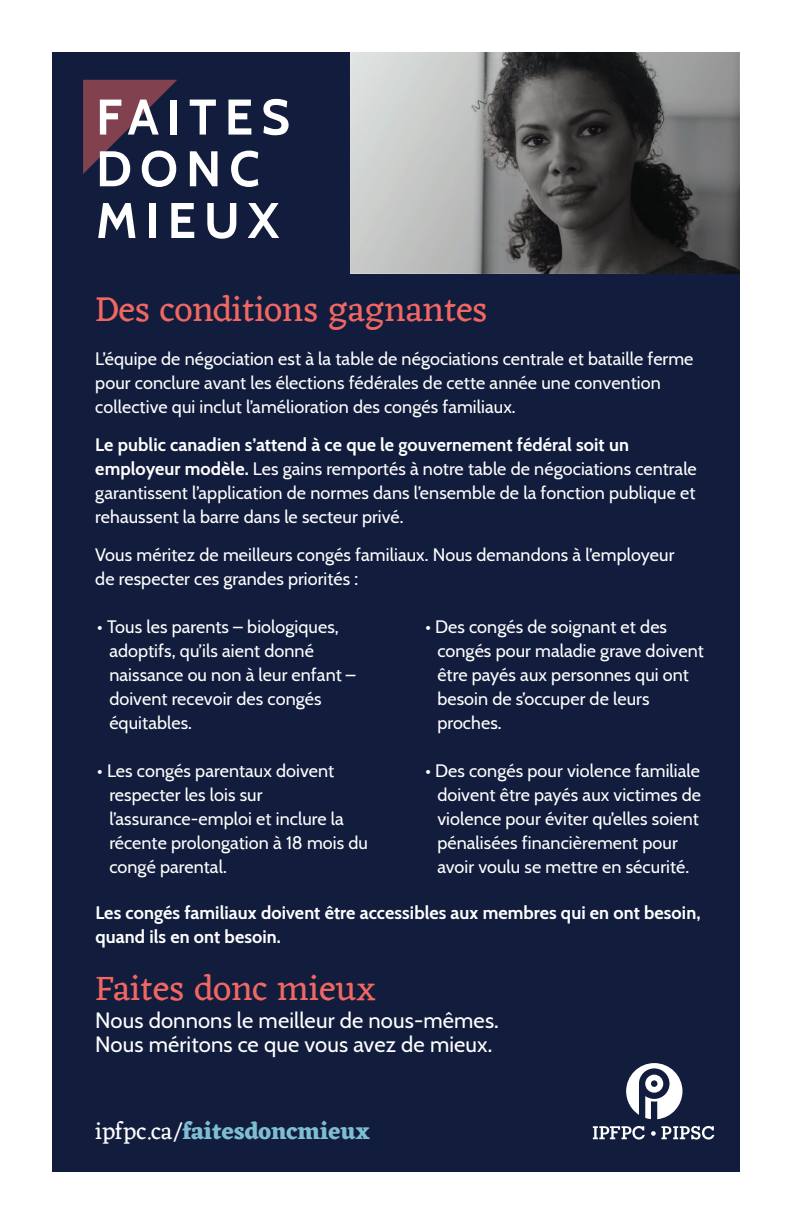
<style>
.page{position:relative;width:794px;height:1224px;background:#fff}
.page>*{position:absolute;margin:0;border:0;box-sizing:border-box;transform-origin:0 0}
.t1{font:36px "Eczar";color:#f16762}
.t2{font:700 24px "Eczar";color:#7fbed2}
.t3{font:22px/24px "Cabin";letter-spacing:.005em;color:#fff}
.t4{font:18px/24px "Cabin";letter-spacing:.005em;color:#fff}
.t5{font:700 18px/24px "Cabin";letter-spacing:.005em;color:#fff}
.s1{font-weight:700}
.s2{font-weight:400;color:#fff}
</style>
<div class="page">
<div style="left:52px;top:52px;width:688px;height:1120px;background:#121d3e"></div>
<svg style="left:190px;top:100px;width:26px;height:35px"></svg>
<svg style="left:228px;top:100px;width:23px;height:35px"></svg>
<svg style="left:263px;top:99px;width:26px;height:36px"></svg>
<svg style="left:83px;top:80px;width:94px;height:107px"></svg>
<svg style="left:190px;top:151px;width:28px;height:35px"></svg>
<svg style="left:231px;top:151px;width:27px;height:36px"></svg>
<svg style="left:98px;top:203px;width:37px;height:35px"></svg>
<div style="left:149px;top:203px;width:7px;height:35px;background:#fff"></div>
<svg style="left:171px;top:203px;width:23px;height:35px"></svg>
<svg style="left:207px;top:203px;width:29px;height:36px"></svg>
<svg style="left:248px;top:203px;width:31px;height:35px"></svg>
<svg style="left:626px;top:1063px;width:56px;height:56px"></svg>
<svg style="left:651px;top:1126px;width:63px;height:14px"></svg>
<svg style="left:593px;top:1126px;width:52px;height:14px"></svg>
<svg style="left:351px;top:52px;width:388px;height:221px;background:#777877"></svg>
<h1 class="t1" style="left:95px;top:285px;width:394px">Des conditions gagnantes</h1>
<p class="t4" style="left:95px;top:346px;width:600px">L’équipe de négociation est à la table de négociations centrale et bataille ferme pour conclure avant les élections fédérales de cette année une convention collective qui inclut l’amélioration des congés familiaux.</p>
<p class="t4" style="left:95px;top:432px;width:603px"><span class="s1">Le public canadien s’attend à ce que le gouvernement fédéral soit un employeur modèle.</span> Les gains remportés à notre table de négociations centrale garantissent l’application de normes dans l’ensemble de la fonction publique et rehaussent la barre dans le secteur privé.</p>
<p class="t4" style="left:95px;top:542px;width:581px">Vous méritez de meilleurs congés familiaux. Nous demandons à l’employeur de respecter ces grandes priorités :</p>
<p class="t4" style="left:109px;top:614px;width:248px;text-indent:-12px">• Tous les parents – biologiques, adoptifs, qu’ils aient donné naissance ou non à leur enfant – doivent recevoir des congés équitables.</p>
<p class="t4" style="left:109px;top:758px;width:260px;text-indent:-12px">• Les congés parentaux doivent respecter les lois sur l’assurance-emploi et inclure la récente prolongation à 18 mois du congé parental.</p>
<p class="t4" style="left:437px;top:614px;width:268px;text-indent:-12px">• Des congés de soignant et des congés pour maladie grave doivent être payés aux personnes qui ont besoin de s’occuper de leurs proches.</p>
<p class="t4" style="left:437px;top:758px;width:265px;text-indent:-12px">• Des congés pour violence familiale doivent être payés aux victimes de violence pour éviter qu’elles soient pénalisées financièrement pour avoir voulu se mettre en sécurité.</p>
<p class="t5" style="left:95px;top:900px;width:607px">Les congés familiaux doivent être accessibles aux membres qui en ont besoin, quand ils en ont besoin.</p>
<h1 class="t1" style="left:95px;top:963px;width:282px">Faites donc mieux</h1>
<p class="t3" style="left:95px;top:1006px;width:405px">Nous donnons le meilleur de nous-mêmes.<br>Nous méritons ce que vous avez de mieux.</p>
<h2 class="t2" style="left:95px;top:1117px;width:276px"><span class="s2">ipfpc.ca/</span>faitesdoncmieux</h2>
</div>
